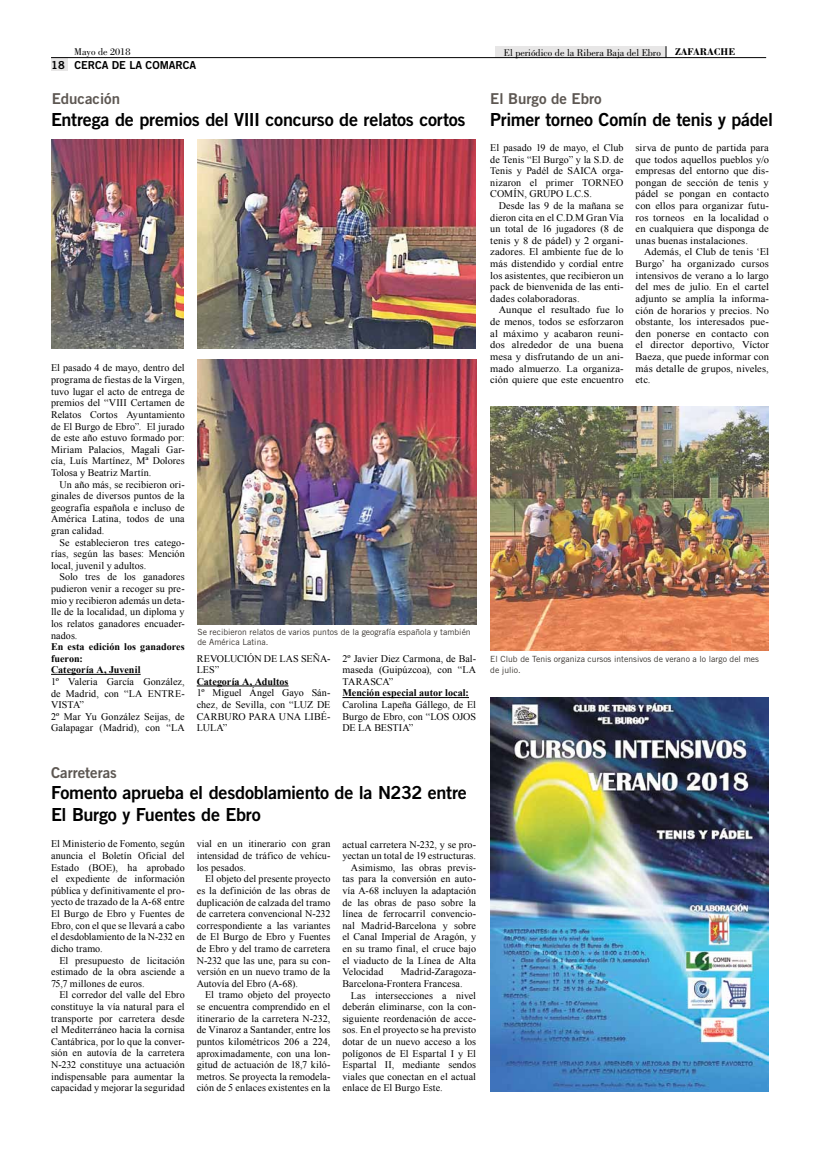
<style>
.page{position:relative;width:820px;height:1163px;background:#fff}
.page>*{position:absolute;margin:0;border:0;box-sizing:border-box;transform-origin:0 0}
.t1{font:18px/21.6px "Trade Gothic LT Std Bd 2";letter-spacing:-.015em;color:#000}
.t2{font:15px "Trade Gothic Bold Two";color:#5d5752}
.t3{font:11px "Trade Gothic LT Std Bd 2";color:#000}
.t4{font:10.1px/11.6px "Times New Roman";letter-spacing:.005em;color:#000;text-align:justify}
.t5{font:10.1px/11.6px "Times New Roman";letter-spacing:.005em;color:#000;text-align:justify;scale:1.04 1}
.t6{font:700 10.1px/11.6px "Times New Roman";color:#000}
.t7{font:10.1px "Bodoni Std";color:#000}
.t8{font:700 10.1px "Bodoni Std";color:#000}
.t9{font:8.5px/10.2px "Trade Gothic LT Std";color:#39342f}
</style>
<div class="page">
<div style="left:51px;top:58px;width:16px;height:13px;background:#e7e6e6"></div>
<div style="left:495px;top:46px;width:170px;height:12px;background:#e7e6e6"></div>
<hr style="left:51px;top:57px;width:714px;height:1px;background:#000">
<svg style="left:665px;top:46px;width:1px;height:12px"></svg>
<hr style="left:51px;top:673px;width:90px;height:1px;background:#000">
<hr style="left:197px;top:685px;width:91px;height:1px;background:#000">
<hr style="left:342px;top:697px;width:127px;height:1px;background:#000">
<img style="left:197px;top:139px;width:278px;height:209px">
<img style="left:51px;top:139px;width:132px;height:209px">
<img style="left:197px;top:360px;width:279px;height:264px">
<img style="left:490px;top:406px;width:278px;height:244px">
<img style="left:490px;top:697px;width:278px;height:393px">
<p class="t7" style="left:74px;top:46px;width:58px">Mayo de 2018</p>
<p class="t8" style="left:674px;top:46px;width:62px">ZAFARACHE</p>
<p class="t3" style="left:51px;top:58px;width:146px">18 CERCA DE LA COMARCA</p>
<p class="t7" style="left:503px;top:47px;width:158px">El periódico de la Ribera Baja del Ebro</p>
<h2 class="t2" style="left:52px;top:90px;width:70px">Educación</h2>
<h1 class="t1" style="left:51px;top:108px;width:416px">Entrega de premios del VIII concurso de relatos cortos</h1>
<p class="t4" style="left:51px;top:362px;width:135px">El pasado 4 de mayo, dentro del programa de fiestas de la Virgen, tuvo lugar el acto de entrega de premios del “VIII Certamen de Relatos Cortos Ayuntamiento de El Burgo de Ebro”. El jurado de este año estuvo formado por:<br>Miriam Palacios, Magali Gar&shy;cía, Luís Martínez, Mª Dolores Tolosa y Beatriz Martín.</p>
<p class="t4" style="left:51px;top:478px;width:135px;text-indent:9px">Un año más, se recibieron ori&shy;ginales de diversos puntos de la geografía española e incluso de América Latina, todos de una gran calidad.</p>
<p class="t4" style="left:51px;top:536px;width:135px;text-indent:9px">Se establecieron tres catego&shy;rías, según las bases: Mención local, juvenil y adultos.</p>
<p class="t4" style="left:51px;top:571px;width:135px;text-indent:9px">Solo tres de los ganadores pudieron venir a recoger su pre&shy;mio y recibieron además un deta&shy;lle de la localidad, un diploma y los relatos ganadores encuader&shy;nados.</p>
<p class="t6" style="left:51px;top:640px;width:135px">En esta edición los ganadores fueron:<br>Categoría A, Juvenil</p>
<p class="t4" style="left:51px;top:675px;width:135px;text-align:left">1º Valeria García González, de Madrid, con “LA ENTRE-<br>VISTA”<br>2º Mar Yu González Seijas, de<br>Galapagar (Madrid), con “LA</p>
<p class="t9" style="left:197px;top:626px;width:275px">Se recibieron relatos de varios puntos de la geografía española y también de América Latina.</p>
<p class="t4" style="left:197px;top:652px;width:135px">REVOLUCIÓN DE LAS SEÑA-<br>LES”</p>
<p class="t6" style="left:197px;top:675px;width:93px">Categoría A, Adultos</p>
<p class="t4" style="left:197px;top:687px;width:135px">1º Miguel Ángel Gayo Sán&shy;chez, de Sevilla, con “LUZ DE CARBURO PARA UNA LIBÉ-LULA”</p>
<p class="t4" style="left:342px;top:652px;width:135px">2º Javier Diez Carmona, de Bal&shy;maseda (Guipúzcoa), con “LA TARASCA”</p>
<p class="t6" style="left:342px;top:686px;width:128px">Mención especial autor local:</p>
<p class="t4" style="left:342px;top:698px;width:135px">Carolina Lapeña Gállego, de El Burgo de Ebro, con “LOS OJOS DE LA BESTIA”</p>
<h2 class="t2" style="left:51px;top:763px;width:67px">Carreteras</h2>
<h1 class="t1" style="left:51px;top:781px;width:417px">Fomento aprueba el desdoblamiento de la N232 entre<br>El Burgo y Fuentes de Ebro</h1>
<p class="t4" style="left:51px;top:837px;width:135px">El Ministerio de Fomento, según anuncia el Boletín Oficial del Estado (BOE), ha aprobado el expediente de información pública y definitivamente el pro&shy;yecto de trazado de la A-68 entre El Burgo de Ebro y Fuentes de Ebro, con el que se llevará a cabo el desdoblamiento de la N-232 en dicho tramo.</p>
<p class="t4" style="left:51px;top:953px;width:135px;text-indent:9px">El presupuesto de licitación estimado de la obra asciende a 75,7 millones de euros.</p>
<p class="t4" style="left:51px;top:988px;width:135px;text-indent:9px">El corredor del valle del Ebro constituye la vía natural para el transporte por carretera desde el Mediterráneo hacia la cornisa Cantábrica, por lo que la conver&shy;sión en autovía de la carretera N-232 constituye una actuación indispensable para aumentar la capacidad y mejorar la seguridad</p>
<p class="t4" style="left:197px;top:837px;width:135px">vial en un itinerario con gran intensidad de tráfico de vehícu&shy;los pesados.</p>
<p class="t4" style="left:197px;top:872px;width:135px;text-indent:9px">El objeto del presente proyecto es la definición de las obras de duplicación de calzada del tramo de carretera convencional N-232 correspondiente a las variantes de El Burgo de Ebro y Fuentes de Ebro y del tramo de carretera N-232 que las une, para su con&shy;versión en un nuevo tramo de la Autovía del Ebro (A-68).</p>
<p class="t4" style="left:197px;top:988px;width:135px;text-indent:9px">El tramo objeto del proyecto se encuentra comprendido en el itinerario de la carretera N-232, de Vinaroz a Santander, entre los puntos kilométricos 206 a 224, aproximadamente, con una lon&shy;gitud de actuación de 18,7 kiló&shy;metros. Se proyecta la remodela&shy;ción de 5 enlaces existentes en la</p>
<p class="t4" style="left:342px;top:837px;width:135px">actual carretera N-232, y se pro-</p>
<p class="t4" style="left:342px;top:849px;width:135px">yectan un total de 19 estructuras.</p>
<p class="t4" style="left:351px;top:861px;width:127px">Asimismo, las obras previs-</p>
<p class="t4" style="left:342px;top:872px;width:135px">tas para la conversión en auto-</p>
<p class="t4" style="left:342px;top:884px;width:135px">vía A-68 incluyen la adaptación</p>
<p class="t4" style="left:342px;top:896px;width:135px">de las obras de paso sobre la</p>
<p class="t4" style="left:342px;top:907px;width:135px">línea de ferrocarril convencio-</p>
<p class="t4" style="left:342px;top:919px;width:135px">nal Madrid-Barcelona y sobre</p>
<p class="t4" style="left:342px;top:930px;width:135px">el Canal Imperial de Aragón, y</p>
<p class="t4" style="left:342px;top:942px;width:135px">en su tramo final, el cruce bajo</p>
<p class="t4" style="left:342px;top:954px;width:135px">el viaducto de la Línea de Alta</p>
<p class="t4" style="left:342px;top:965px;width:42px">Velocidad</p>
<p class="t4" style="left:342px;top:965px;width:135px;text-indent:58px">Madrid-Zaragoza-<br>Barcelona-Frontera Francesa.</p>
<p class="t4" style="left:342px;top:988px;width:135px;text-indent:9px">Las intersecciones a nivel deberán eliminarse, con la con&shy;siguiente reordenación de acce&shy;sos. En el proyecto se ha previsto dotar de un nuevo acceso a los polígonos de El Espartal I y El Espartal II, mediante sendos viales que conectan en el actual enlace de El Burgo Este.</p>
<h2 class="t2" style="left:490px;top:90px;width:113px">El Burgo de Ebro</h2>
<h1 class="t1" style="left:490px;top:108px;width:284px">Primer torneo Comín de tenis y pádel</h1>
<p class="t4" style="left:490px;top:141px;width:135px">El pasado 19 de mayo, el Club de Tenis “El Burgo” y la S.D. de Tenis y Padél de SAICA orga&shy;nizaron el primer TORNEO COMÍN, GRUPO L.C.S.</p>
<p class="t4" style="left:490px;top:199px;width:135px;text-indent:9px">Desde las 9 de la mañana se dieron cita en el C.D.M Gran Vía un total de 16 jugadores (8 de tenis y 8 de pádel) y 2 organi&shy;zadores. El ambiente fue de lo más distendido y cordial entre los asistentes, que recibieron un pack de bienvenida de las enti&shy;dades colaboradoras.</p>
<p class="t5" style="left:490px;top:304px;width:130px;text-indent:9px">Aunque el resultado fue lo de menos, todos se esforzaron al máximo y acabaron reuni&shy;dos alrededor de una buena mesa y disfrutando de un ani&shy;mado almuerzo. La organiza&shy;ción quiere que este encuentro</p>
<p class="t5" style="left:635px;top:141px;width:130px">sirva de punto de partida para que todos aquellos pueblos y/o empresas del entorno que dis&shy;pongan de sección de tenis y pádel se pongan en contacto con ellos para organizar futu&shy;ros torneos en la localidad o en cualquiera que disponga de unas buenas instalaciones.</p>
<p class="t5" style="left:635px;top:246px;width:130px;text-indent:9px">Además, el Club de tenis ‘El Burgo’ ha organizado cursos intensivos de verano a lo largo del mes de julio. En el cartel adjunto se amplía la informa&shy;ción de horarios y precios. No obstante, los interesados pue&shy;den ponerse en contacto con el director deportivo, Víctor Baeza, que puede informar con más detalle de grupos, niveles, etc.</p>
<p class="t9" style="left:490px;top:654px;width:270px">El Club de Tenis organiza cursos intensivos de verano a lo largo del mes de julio.</p>
</div>
